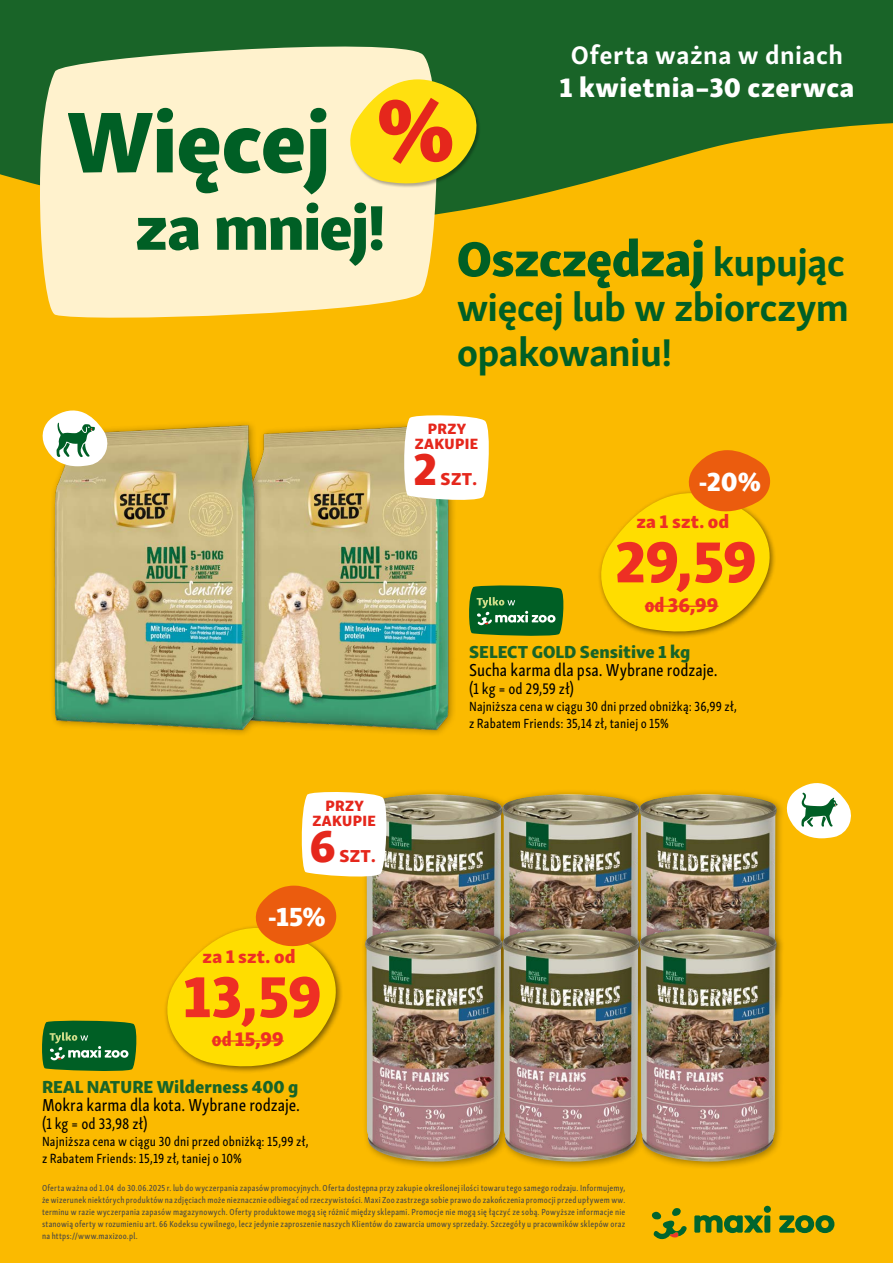
<style>
.page{position:relative;width:893px;height:1263px;background:#fff}
.page>*{position:absolute;margin:0;border:0;box-sizing:border-box;transform-origin:0 0}
.t1{font:88.65px "FNMZ Skolar Sans Latn Eb";letter-spacing:-.015em;color:#005f25}
.t2{font:64.8px "FNMZ Skolar Sans Latn Eb";letter-spacing:-.03em;color:#005f25}
.t3{font:59.4px "FNMZ Skolar Sans Latn Eb";letter-spacing:-.01em;color:#ee2f24}
.t4{font:50.4px "FNMZ Skolar Sans Latn Eb";letter-spacing:-.015em;color:#005f25}
.t5{font:46.05px "FNMZ Skolar Sans Latn Eb";color:#e5271c}
.t6{font:700 39.75px/45px "FNMZ Skolar Sans Latn";letter-spacing:-.02em;color:#005f25}
.t7{font:27.6px "FNMZ Skolar Sans Latn Eb";letter-spacing:.02em;color:#fff}
.t8{font:27px "FNMZ Skolar Sans Latn Eb";color:#fff}
.t9{font:700 26.1px "FNMZ Skolar Sans Latn";letter-spacing:.02em;color:#fff}
.t10{font:20.25px "FNMZ Skolar Sans Latn Eb";letter-spacing:.005em;color:#ee2f24}
.t11{font:18.75px "FNMZ Skolar Sans Latn Eb";letter-spacing:.01em;color:#ee2f24}
.t12{font:17.85px "FNMZ Skolar Sans Latn Cp Me";color:#000}
.t13{font:17.85px "FNMZ Skolar Sans Latn Eb";color:#196428}
.t14{font:17.85px "FNMZ Skolar Sans Latn Eb";letter-spacing:.02em;color:#e5271c}
.t15{font:15.75px "FNMZ Skolar Sans Latn Cp Me";letter-spacing:.005em;color:#000}
.t16{font:15.3px/15px "FNMZ Skolar Sans Latn Eb";letter-spacing:.02em;color:#e5271c;text-align:center}
.t17{font:13.65px/16.8px "FNMZ Skolar Sans Latn Cp Me";letter-spacing:.01em;color:#000}
.t18{font:9px/12px "FNMZ Skolar Sans Latn Cp Me";letter-spacing:.025em;color:#464646;text-align:justify}
.s1{font-family:"FNMZ Skolar Sans Latn Cp Eb"}
.s2{font-family:"FNMZ Skolar Sans Latn";font-weight:700;font-size:39.75px}
</style>
<div class="page">
<div style="left:0;top:0;width:892px;height:1263px;background:#fbba00"></div>
<img style="left:272px;top:424px;width:182px;height:310px">
<svg style="left:651px;top:1208px;width:35px;height:31px"></svg>
<svg style="left:694px;top:1206px;width:140px;height:27px"></svg>
<svg style="left:0;top:0;width:892px;height:213px;fill:#196428"></svg>
<img style="left:52px;top:423px;width:220px;height:311px">
<div style="left:360px;top:789px;width:151px;height:247px;background:#000;opacity:.35"></div>
<img style="left:365px;top:794px;width:132px;height:129px">
<div style="left:497px;top:789px;width:151px;height:247px;background:#000;opacity:.35"></div>
<div style="left:634px;top:789px;width:151px;height:247px;background:#000;opacity:.35"></div>
<div style="left:360px;top:923px;width:151px;height:247px;background:#000;opacity:.35"></div>
<img style="left:365px;top:929px;width:132px;height:233px">
<div style="left:497px;top:923px;width:151px;height:247px;background:#000;opacity:.35"></div>
<div style="left:634px;top:923px;width:151px;height:247px;background:#000;opacity:.35"></div>
<svg style="left:31px;top:34px;width:414px;height:284px;background:#e8e1b2"></svg>
<div style="left:350px;top:79px;width:131px;height:110px;background:#000;opacity:.3"></div>
<svg style="left:42px;top:1021px;width:94px;height:50px;background:#247237"></svg>
<svg style="left:402px;top:415px;width:87px;height:88px;background:#faf6e7"></svg>
<svg style="left:301px;top:790px;width:88px;height:90px;background:#f9f3df"></svg>
<div style="left:163px;top:924px;width:180px;height:150px;background:#000;opacity:.5"></div>
<svg style="left:164px;top:886px;width:178px;height:183px"></svg>
<hr style="left:212px;top:1040px;width:72px;height:2px;background:#ee2f24">
<div style="left:597px;top:489px;width:180px;height:150px;background:#000;opacity:.5"></div>
<svg style="left:598px;top:450px;width:178px;height:184px"></svg>
<hr style="left:644px;top:606px;width:74px;height:1px;background:#ee2f24">
<svg style="left:469px;top:585px;width:94px;height:51px;background:#287336"></svg>
<svg style="left:42px;top:410px;width:66px;height:56px"></svg>
<svg style="left:784px;top:783px;width:67px;height:55px"></svg>
<svg style="left:348px;top:79px;width:133px;height:107px;background:#ddcf2c"></svg>
<h1 class="t1" style="left:67px;top:66px;width:266px">Więcej</h1>
<h2 class="t2" style="left:135px;top:172px;width:253px">za mniej!</h2>
<h3 class="t16" style="left:312px;top:796px;width:65px">PRZY<br>ZAKUPIE</h3>
<h3 class="t5" style="left:309px;top:807px;width:28px">6</h3>
<h3 class="t14" style="left:339px;top:840px;width:38px">SZT.</h3>
<h3 class="t8" style="left:268px;top:894px;width:60px">-15%</h3>
<h3 class="t11" style="left:202px;top:941px;width:94px">za 1 szt. od</h3>
<h3 class="t3" style="left:183px;top:946px;width:140px">13,59</h3>
<h3 class="t10" style="left:212px;top:1022px;width:73px"><span class="s1">od</span> 15,99</h3>
<h3 class="t9" style="left:570px;top:33px;width:274px">Oferta ważna w dniach</h3>
<h3 class="t7" style="left:559px;top:64px;width:296px">1 kwietnia–30 czerwca</h3>
<h3 class="t4" style="left:456px;top:216px;width:390px">Oszczędzaj <span class="s2">kupując</span></h3>
<h3 class="t6" style="left:456px;top:281px;width:394px">więcej lub w zbiorczym opakowaniu!</h3>
<h3 class="t16" style="left:415px;top:420px;width:65px">PRZY<br>ZAKUPIE</h3>
<h3 class="t5" style="left:413px;top:430px;width:26px">2</h3>
<h3 class="t14" style="left:440px;top:464px;width:38px">SZT.</h3>
<h3 class="t8" style="left:698px;top:458px;width:64px">-20%</h3>
<h3 class="t11" style="left:636px;top:506px;width:94px">za 1 szt. od</h3>
<h3 class="t3" style="left:615px;top:511px;width:144px">29,59</h3>
<h3 class="t10" style="left:644px;top:587px;width:75px"><span class="s1">od</span> 36,99</h3>
<h3 class="t13" style="left:469px;top:636px;width:223px">SELECT GOLD Sensitive 1 kg</h3>
<h3 class="t12" style="left:469px;top:656px;width:250px">Sucha karma dla psa. Wybrane rodzaje.</h3>
<h3 class="t15" style="left:469px;top:677px;width:106px">(1 kg = od 29,59 zł)</h3>
<h3 class="t17" style="left:469px;top:697px;width:269px">Najniższa cena w ciągu 30 dni przed obniżką: 36,99 zł, z Rabatem Friends: 35,14 zł, taniej o 15%</h3>
<h3 class="t13" style="left:42px;top:1072px;width:258px">REAL NATURE Wilderness 400 g</h3>
<h3 class="t12" style="left:42px;top:1092px;width:260px">Mokra karma dla kota. Wybrane rodzaje.</h3>
<h3 class="t15" style="left:42px;top:1112px;width:107px">(1 kg = od 33,98 zł)</h3>
<h3 class="t17" style="left:42px;top:1132px;width:268px">Najniższa cena w ciągu 30 dni przed obniżką: 15,99 zł, z Rabatem Friends: 15,19 zł, taniej o 10%</h3>
<p class="t18" style="left:42px;top:1182px;width:585px">Oferta ważna od 1.04 do 30.06.2025 r. lub do wyczerpania zapasów promocyjnych. Oferta dostępna przy zakupie określonej ilości towaru tego samego rodzaju. Informujemy, że wizerunek niektórych produktów na zdjęciach może nieznacznie odbiegać od rzeczywistości. Maxi Zoo zastrzega sobie prawo do zakończenia promocji przed upływem ww. terminu w razie wyczerpania zapasów magazynowych. Oferty produktowe mogą się różnić między sklepami. Promocje nie mogą się łączyć ze sobą. Powyższe informacje nie stanowią oferty w rozumieniu art. 66 Kodeksu cywilnego, lecz jedynie zaproszenie naszych Klientów do zawarcia umowy sprzedaży. Szczegóły u pracowników sklepów oraz na https://www.maxizoo.pl.</p>
</div>
